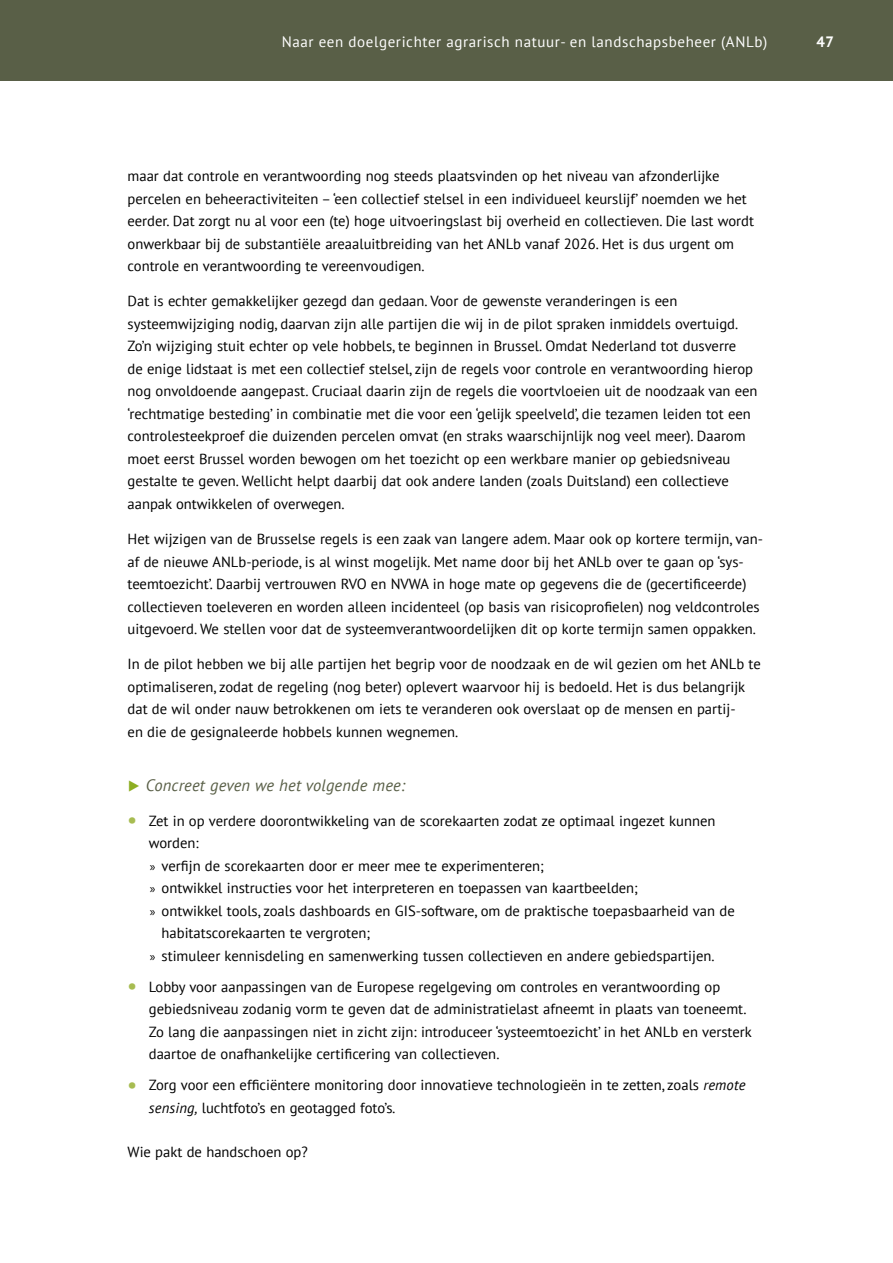
<style>
.page{position:relative;width:893px;height:1263px;background:#fff}
.page>*{position:absolute;margin:0;border:0;box-sizing:border-box;transform-origin:0 0}
.t1{font:italic 16.5px "PT Sans";letter-spacing:.01em;color:#595f47}
.t2{font:15px "PT Sans";letter-spacing:.04em;color:#fff}
.t3{font:700 15px "PT Sans";color:#fff}
.t4{font:14.7px/22.5px "PT Sans";color:#000}
.s1{font-family:"Adobe Clean";font-weight:700;font-style:normal;font-size:19.5px;color:#8dae22}
.s2{font-family:"PT Sans Pro";font-weight:700;font-size:21px;color:#a7bc51}
.s3{font-family:"Myriad Pro";font-size:13.5px}
.s4{font-style:italic}
</style>
<div class="page">
<div style="left:0;top:0;width:893px;height:81px;background:#595f47"></div>
<p class="t2" style="left:282px;top:32px;width:487px">Naar een doelgerichter agrarisch natuur- en landschapsbeheer (ANLb)</p>
<p class="t3" style="left:816px;top:31px;width:19px">47</p>
<p class="t4" style="left:128px;top:164px;width:628px">maar dat controle en verantwoording nog steeds plaatsvinden op het niveau van afzonderlijke percelen en beheeractiviteiten – ‘een collectief stelsel in een individueel keurslijf’ noemden we het eerder. Dat zorgt nu al voor een (te) hoge uitvoeringslast bij overheid en collectieven. Die last wordt onwerkbaar bij de substantiële areaaluitbreiding van het ANLb vanaf 2026. Het is dus urgent om controle en verantwoording te vereenvoudigen.</p>
<p class="t4" style="left:128px;top:290px;width:632px">Dat is echter gemakkelijker gezegd dan gedaan. Voor de gewenste veranderingen is een systeemwijziging nodig, daarvan zijn alle partijen die wij in de pilot spraken inmiddels overtuigd.<br>Zo’n wijziging stuit echter op vele hobbels, te beginnen in Brussel. Omdat Nederland tot dusverre<br>de enige lidstaat is met een collectief stelsel, zijn de regels voor controle en verantwoording hierop nog onvoldoende aangepast. Cruciaal daarin zijn de regels die voortvloeien uit de noodzaak van een ‘rechtmatige besteding’ in combinatie met die voor een ‘gelijk speelveld’, die tezamen leiden tot een controlesteekproef die duizenden percelen omvat (en straks waarschijnlijk nog veel meer). Daarom moet eerst Brussel worden bewogen om het toezicht op een werkbare manier op gebiedsniveau gestalte te geven. Wellicht helpt daarbij dat ook andere landen (zoals Duitsland) een collectieve aanpak ontwikkelen of overwegen.</p>
<p class="t4" style="left:128px;top:527px;width:637px">Het wijzigen van de Brusselse regels is een zaak van langere adem. Maar ook op kortere termijn, van&shy;af de nieuwe ANLb-periode, is al winst mogelijk. Met name door bij het ANLb over te gaan op ‘sys&shy;teemtoezicht’. Daarbij vertrouwen RVO en NVWA in hoge mate op gegevens die de (gecertificeerde) collectieven toeleveren en worden alleen incidenteel (op basis van risicoprofielen) nog veldcontroles uitgevoerd. We stellen voor dat de systeemverantwoordelijken dit op korte termijn samen oppakken.</p>
<p class="t4" style="left:128px;top:652px;width:635px">In de pilot hebben we bij alle partijen het begrip voor de noodzaak en de wil gezien om het ANLb te optimaliseren, zodat de regeling (nog beter) oplevert waarvoor hij is bedoeld. Het is dus belangrijk dat de wil onder nauw betrokkenen om iets te veranderen ook overslaat op de mensen en partij-<br>en die de gesignaleerde hobbels kunnen wegnemen.</p>
<p class="t1" style="left:128px;top:774px;width:279px"><span class="s1">▶</span> Concreet geven we het volgende mee:</p>
<p class="t4" style="left:128px;top:809px;width:589px"><span class="s2">•</span> Zet in op verdere doorontwikkeling van de scorekaarten zodat ze optimaal ingezet kunnen</p>
<p class="t4" style="left:149px;top:832px;width:51px">worden:</p>
<p class="t4" style="left:150px;top:854px;width:396px"><span class="s3">»</span> verfijn de scorekaarten door er meer mee te experimenteren;</p>
<p class="t4" style="left:150px;top:877px;width:490px"><span class="s3">»</span> ontwikkel instructies voor het interpreteren en toepassen van kaartbeelden;</p>
<p class="t4" style="left:150px;top:899px;width:586px"><span class="s3">»</span> ontwikkel tools, zoals dashboards en GIS-software, om de praktische toepasbaarheid van de</p>
<p class="t4" style="left:162px;top:922px;width:210px">habitatscorekaarten te vergroten;</p>
<p class="t4" style="left:150px;top:944px;width:566px"><span class="s3">»</span> stimuleer kennisdeling en samenwerking tussen collectieven en andere gebiedspartijen.</p>
<p class="t4" style="left:149px;top:975px;width:604px;text-indent:-21px"><span class="s2">•</span> Lobby voor aanpassingen van de Europese regelgeving om controles en verantwoording op gebiedsniveau zodanig vorm te geven dat de administratielast afneemt in plaats van toeneemt.<br>Zo lang die aanpassingen niet in zicht zijn: introduceer ‘systeemtoezicht’ in het ANLb en versterk daartoe de onafhankelijke certificering van collectieven.</p>
<p class="t4" style="left:149px;top:1074px;width:598px;text-indent:-21px"><span class="s2">•</span> Zorg voor een efficiëntere monitoring door innovatieve technologieën in te zetten, zoals <span class="s4">remote sensing,</span> luchtfoto’s en geotagged foto’s<span class="s4">.</span></p>
<p class="t4" style="left:128px;top:1140px;width:182px">Wie pakt de handschoen op?</p>
</div>
